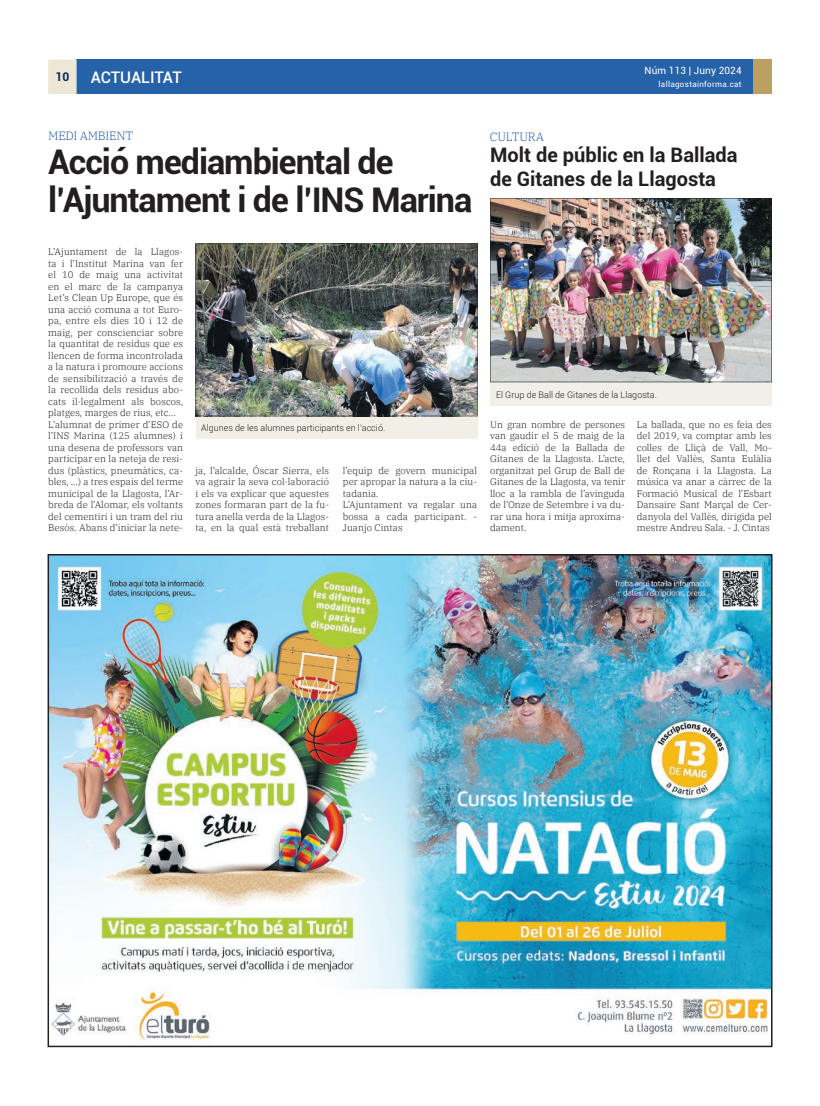
<style>
.page{position:relative;width:820px;height:1106px;background:#fff}
.page>*{position:absolute;margin:0;border:0;box-sizing:border-box;transform-origin:0 0}
.t1{font:700 34px/38px "Roboto";letter-spacing:-.03em;color:#231f20}
.t2{font:700 20px/23.5px "Roboto";color:#231f20}
.t3{font:500 16px "Roboto";letter-spacing:-.01em;color:#fff}
.t4{font:300 12px "IBM Plex Serif";letter-spacing:-.02em;color:#2662a8}
.t5{font:700 12px "Roboto";color:#072a57}
.t6{font:10px "Roboto";letter-spacing:.01em;color:#fff}
.t7{font:300 9.5px/11.5px "IBM Plex Serif";letter-spacing:.01em;color:#231f20;text-align:justify}
.t8{font:300 9px "Roboto";color:#231f20}
.t9{font:8px "Roboto";letter-spacing:.04em;color:#fff}
</style>
<div class="page">
<div style="left:752px;top:60px;width:19px;height:34px;background:#baa062"></div>
<div style="left:77px;top:60px;width:675px;height:34px;background:#2662a8"></div>
<svg style="left:48px;top:60px;width:29px;height:34px"></svg>
<div style="left:490px;top:382px;width:281px;height:24px;background:#f2efe7"></div>
<img style="left:490px;top:198px;width:281px;height:184px">
<div style="left:195px;top:417px;width:282px;height:21px;background:#f2efe7"></div>
<img style="left:195px;top:244px;width:282px;height:172px">
<img style="left:48px;top:554px;width:724px;height:493px">
<p class="t5" style="left:55px;top:69px;width:15px">10</p>
<p class="t3" style="left:91px;top:66px;width:92px">ACTUALITAT</p>
<p class="t6" style="left:644px;top:63px;width:98px">Núm 113 | Juny 2024</p>
<p class="t9" style="left:658px;top:78px;width:84px">lallagostainforma.cat</p>
<p class="t4" style="left:48px;top:127px;width:86px">MEDI AMBIENT</p>
<p class="t1" style="left:48px;top:142px;width:425px">Acció mediambiental de l’Ajuntament i de l’INS Marina</p>
<p class="t7" style="left:48px;top:245px;width:136px;text-align:left">L’Ajuntament de la Llagos&shy;ta i l’Institut Marina van fer el 10 de maig una activitat en el marc de la campanya<br>Let’s Clean Up Europe, que és una acció comuna a tot Euro&shy;pa, entre els dies 10 i 12 de maig, per conscienciar sobre la quantitat de residus que es llencen de forma incontrolada a la natura i promoure accions de sensibilització a través de la recollida dels residus abo&shy;cats il·legalment als boscos, platges, marges de rius, etc…<br>L’alumnat de primer d’ESO de l’INS Marina (125 alumnes) i una desena de professors van participar en la neteja de resi&shy;dus (plàstics, pneumàtics, ca&shy;bles, …) a tres espais del terme municipal de la Llagosta, l’Ar&shy;breda de l’Alomar, els voltants del cementiri i un tram del riu<br>Besòs. Abans d’iniciar la nete-</p>
<p class="t8" style="left:201px;top:421px;width:185px">Algunes de les alumnes participants en l’acció.</p>
<p class="t7" style="left:195px;top:464px;width:135px">ja, l’alcalde, Óscar Sierra, els va agrair la seva col·laboració i els va explicar que aquestes zones formaran part de la fu&shy;tura anella verda de la Llagos&shy;ta, en la qual està treballant</p>
<p class="t7" style="left:343px;top:464px;width:136px;text-align:left">l’equip de govern municipal per apropar la natura a la ciu&shy;tadania.<br>L’Ajuntament va regalar una bossa a cada participant. -<br>Juanjo Cintas</p>
<p class="t4" style="left:489px;top:128px;width:55px">CULTURA</p>
<p class="t2" style="left:490px;top:143px;width:249px">Molt de públic en la Ballada de Gitanes de la Llagosta</p>
<p class="t8" style="left:496px;top:388px;width:162px">El Grup de Ball de Gitanes de la Llagosta.</p>
<p class="t7" style="left:490px;top:418px;width:136px">Un gran nombre de persones van gaudir el 5 de maig de la 44a edició de la Ballada de Gitanes de la Llagosta. L’acte, organitzat pel Grup de Ball de Gitanes de la Llagosta, va tenir lloc a la rambla de l’avinguda de l’Onze de Setembre i va du&shy;rar una hora i mitja aproxima&shy;dament.</p>
<p class="t7" style="left:636px;top:418px;width:136px">La ballada, que no es feia des del 2019, va comptar amb les colles de Lliçà de Vall, Mo&shy;llet del Vallès, Santa Eulàlia de Ronçana i la Llagosta. La música va anar a càrrec de la Formació Musical de l’Esbart Dansaire Sant Marçal de Cer&shy;danyola del Vallès, dirigida pel mestre Andreu Sala. - J. Cintas</p>
</div>
